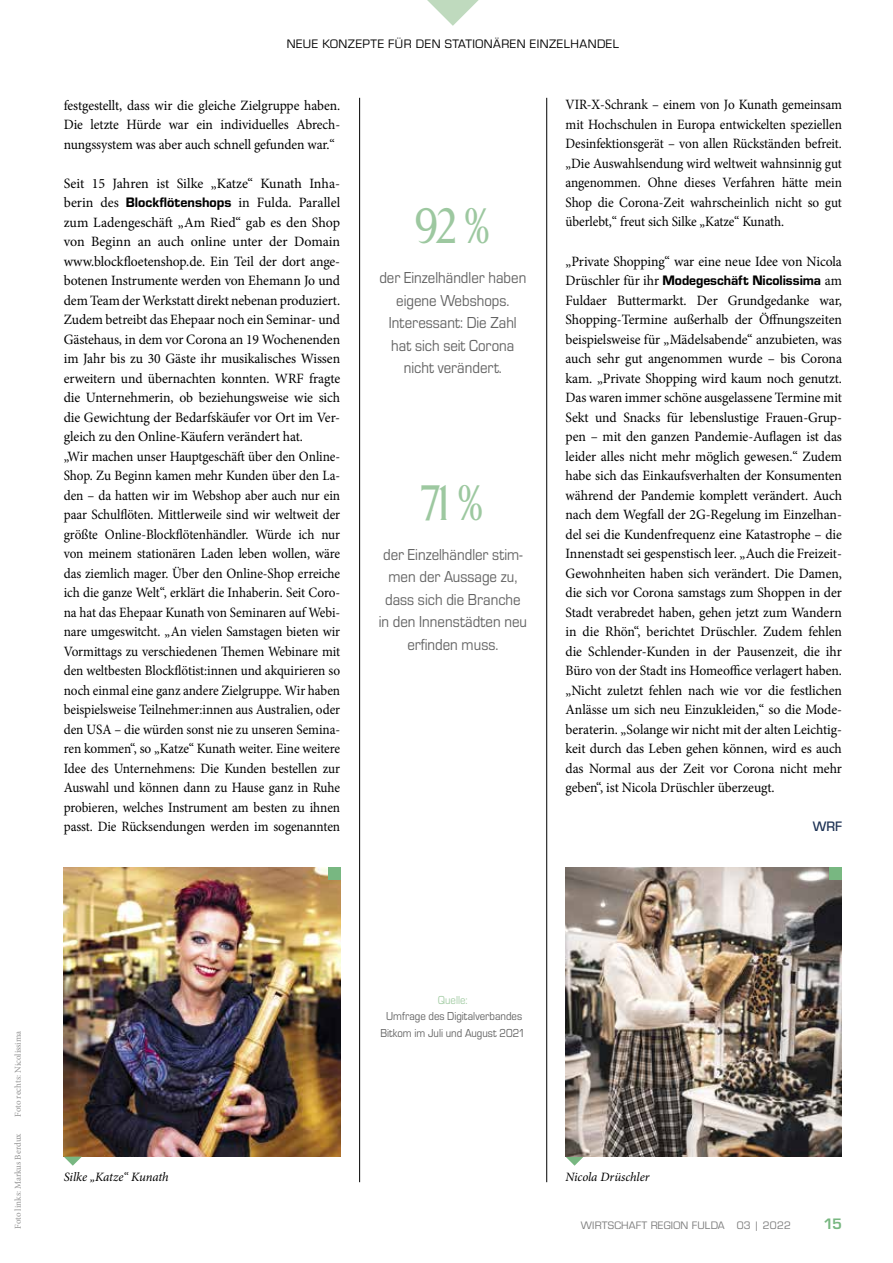
<style>
.page{position:relative;width:893px;height:1263px;background:#fff}
.page>*{position:absolute;margin:0;border:0;box-sizing:border-box;transform-origin:0 0}
.t1{font:500 51px "Arrow";color:#9dc8a0;scale:.85 1}
.t2{font:16.5px/22.5px "Eurostile T";color:#636363;text-align:center;scale:.9 1}
.t3{font:700 15.75px "Eurostile T";color:#78b781}
.t4{font:14.25px/19.5px "Minion Pro";letter-spacing:-.005em;color:#000}
.t5{font:14.25px/19.5px "Minion Pro";letter-spacing:-.005em;color:#000;text-align:justify;scale:.96 1}
.t6{font:14.25px/19.5px "Minion Pro";letter-spacing:-.005em;color:#000;text-align:justify;scale:.93 1}
.t7{font:14.25px/19.5px "Minion Pro";letter-spacing:-.005em;color:#000;text-align:justify;scale:.95 1}
.t8{font:14.25px "Eurostile T Heav";letter-spacing:-.005em;color:#000;scale:.96 1}
.t9{font:500 14.25px "Eurostile T";color:#1d3254;scale:.96 1}
.t10{font:12.75px "Eurostile T";letter-spacing:.04em;color:#000}
.t11{font:italic 12.75px "Minion Pro";letter-spacing:-.005em;color:#000}
.t12{font:12px/16.5px "Eurostile T";color:#636363;text-align:center;scale:.9 1}
.t13{font:12px "Eurostile T";color:#a4cca5;scale:.9 1}
.t14{font:11.25px "Eurostile T";letter-spacing:.02em;color:#7c7c7c}
.t15{font:9px "Minion Pro";letter-spacing:-.005em;color:#939393}
.s1{font-family:"Eurostile T Heav"}
.s2{font-family:"Minion Pro"}
</style>
<div class="page">
<svg style="left:427px;top:0;width:52px;height:26px"></svg>
<img style="left:64px;top:867px;width:276px;height:290px">
<hr style="left:359px;top:98px;width:1px;height:1084px;background:#000">
<hr style="left:546px;top:98px;width:1px;height:1084px;background:#000">
<svg style="left:64px;top:1157px;width:18px;height:9px"></svg>
<svg style="left:566px;top:1157px;width:17px;height:9px"></svg>
<img style="left:566px;top:867px;width:276px;height:290px">
<div style="left:328px;top:867px;width:13px;height:13px;background:#78b781"></div>
<div style="left:829px;top:867px;width:13px;height:13px;background:#78b781"></div>
<p class="t10" style="left:287px;top:37px;width:334px">NEUE KONZEPTE FÜR DEN STATIONÄREN EINZELHANDEL</p>
<p class="t7" style="left:64px;top:95px;width:292px">festgestellt, dass wir die gleiche Zielgruppe haben.<br>Die letzte Hürde war ein individuelles Abrech&shy;nungssystem was aber auch schnell gefunden war.“</p>
<p class="t4" style="left:64px;top:173px;width:278px">Seit 15 Jahren ist Silke „Katze“ Kunath Inha&shy;berin des <span class="s1">Blockflötenshops</span> in Fulda. Parallel zum Ladengeschäft „Am Ried“ gab es den Shop von Beginn an auch online unter der Domain www.blockfloetenshop.de. Ein Teil der dort ange&shy;botenen Instrumente werden von Ehemann Jo und dem Team der Werkstatt direkt nebenan produziert.<br>Zudem betreibt das Ehepaar noch ein Seminar- und Gästehaus, in dem vor Corona an 19 Wochenenden im Jahr bis zu 30 Gäste ihr musikalisches Wissen erweitern und übernachten konnten. WRF fragte die Unternehmerin, ob beziehungsweise wie sich die Gewichtung der Bedarfskäufer vor Ort im Ver&shy;gleich zu den Online-Käufern verändert hat.<br>„Wir machen unser Hauptgeschäft über den Online-Shop. Zu Beginn kamen mehr Kunden über den La&shy;den – da hatten wir im Webshop aber auch nur ein paar Schulflöten. Mittlerweile sind wir weltweit der größte Online-Blockflötenhändler. Würde ich nur von meinem stationären Laden leben wollen, wäre das ziemlich mager. Über den Online-Shop erreiche ich die ganze Welt“, erklärt die Inhaberin. Seit Coro&shy;na hat das Ehepaar Kunath von Seminaren auf Webi&shy;nare umgeswitcht. „An vielen Samstagen bieten wir Vormittags zu verschiedenen Themen Webinare mit den weltbesten Blockflötist:innen und akquirieren so noch einmal eine ganz andere Zielgruppe. Wir haben beispielsweise Teilnehmer:innen aus Australien, oder den USA – die würden sonst nie zu unseren Semina&shy;ren kommen“, so „Katze“ Kunath weiter. Eine weitere Idee des Unternehmens: Die Kunden bestellen zur Auswahl und können dann zu Hause ganz in Ruhe probieren, welches Instrument am besten zu ihnen passt. Die Rücksendungen werden im sogenannten</p>
<h1 class="t1" style="left:416px;top:200px;width:89px">92 %</h1>
<p class="t2" style="left:379px;top:266px;width:165px">der Einzelhändler haben eigene Webshops.<br>Interessant: Die Zahl hat sich seit Corona nicht verändert.</p>
<h1 class="t1" style="left:422px;top:476px;width:73px">71 %</h1>
<p class="t2" style="left:379px;top:543px;width:166px">der Einzelhändler stim&shy;men der Aussage zu, dass sich die Branche in den Innenstädten neu erfinden muss.</p>
<p class="t6" style="left:566px;top:95px;width:299px">VIR-X-Schrank – einem von Jo Kunath gemeinsam mit Hochschulen in Europa entwickelten speziellen Desinfektionsgerät – von allen Rückständen befreit. „Die Auswahlsendung wird weltweit wahnsinnig gut angenommen. Ohne dieses Verfahren hätte mein Shop die Corona-Zeit wahrscheinlich nicht so gut überlebt,“ freut sich Silke „Katze“ Kunath.</p>
<p class="t5" style="left:566px;top:251px;width:289px">„Private Shopping“ war eine neue Idee von Nicola</p>
<p class="t8" style="left:566px;top:272px;width:289px"><span class="s2">Drüschler für ihr</span> Modegeschäft Nicolissima <span class="s2">am</span></p>
<p class="t5" style="left:566px;top:290px;width:289px">Fuldaer Buttermarkt. Der Grundgedanke war, Shopping-Termine außerhalb der Öffnungszeiten beispielsweise für „Mädelsabende“ anzubieten, was auch sehr gut angenommen wurde – bis Corona kam. „Private Shopping wird kaum noch genutzt.<br>Das waren immer schöne ausgelassene Termine mit Sekt und Snacks für lebenslustige Frauen-Grup&shy;pen – mit den ganzen Pandemie-Auflagen ist das leider alles nicht mehr möglich gewesen.“ Zudem habe sich das Einkaufsverhalten der Konsumenten während der Pandemie komplett verändert. Auch nach dem Wegfall der 2G-Regelung im Einzelhan&shy;del sei die Kundenfrequenz eine Katastrophe – die Innenstadt sei gespenstisch leer. „Auch die Freizeit-Gewohnheiten haben sich verändert. Die Damen, die sich vor Corona samstags zum Shoppen in der Stadt verabredet haben, gehen jetzt zum Wandern in die Rhön“, berichtet Drüschler. Zudem fehlen die Schlender-Kunden in der Pausenzeit, die ihr Büro von der Stadt ins Homeoffice verlagert haben. „Nicht zuletzt fehlen nach wie vor die festlichen Anlässe um sich neu Einzukleiden,“ so die Mode&shy;beraterin. „Solange wir nicht mit der alten Leichtig&shy;keit durch das Leben gehen können, wird es auch das Normal aus der Zeit vor Corona nicht mehr geben“, ist Nicola Drüschler überzeugt.</p>
<p class="t9" style="left:813px;top:819px;width:32px">WRF</p>
<p class="t15" style="left:12px;top:1117px;width:88px;rotate:-90deg">Foto rechts: Nicolissima</p>
<p class="t15" style="left:12px;top:1229px;width:97px;rotate:-90deg">Foto links: Markus Berdux</p>
<p class="t13" style="left:438px;top:993px;width:34px">Quelle:</p>
<p class="t12" style="left:381px;top:1008px;width:162px">Umfrage des Digitalverbandes<br>Bitkom im Juli und August 2021</p>
<p class="t11" style="left:64px;top:1168px;width:106px">Silke „Katze“ Kunath</p>
<p class="t11" style="left:566px;top:1168px;width:85px">Nicola Drüschler</p>
<p class="t14" style="left:581px;top:1219px;width:212px">WIRTSCHAFT REGION FULDA 03 | 2022</p>
<p class="t3" style="left:823px;top:1215px;width:20px">15</p>
</div>
